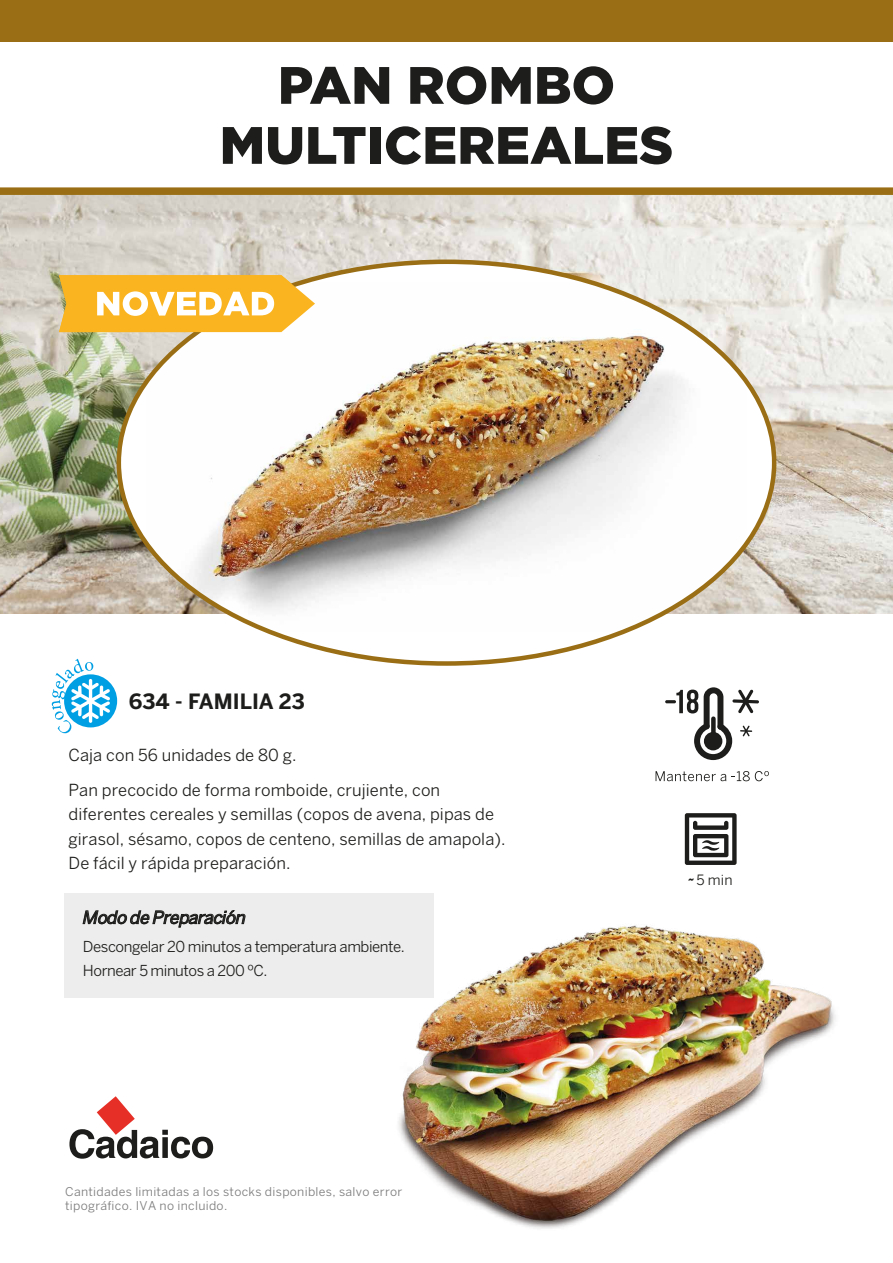
<style>
.page{position:relative;width:893px;height:1263px;background:#fff}
.page>*{position:absolute;margin:0;border:0;box-sizing:border-box;transform-origin:0 0}
.t1{font:900 52.5px/60px "Gotham";color:#1d1d1b;text-align:center}
.t2{font:700 21px "Benton Sans";color:#1d1d1b}
.t3{font:italic 17.4px "Benton Sans";letter-spacing:-.03em;color:#1d1d1b}
.t4{font:16.5px/24.2px "Benton Sans";letter-spacing:.005em;color:#1d1d1b}
.t5{font:15px/24.2px "Benton Sans";letter-spacing:-.03em;color:#1d1d1b}
.t6{font:14.1px "Benton Sans";color:#1d1d1b}
.t7{font:12px/14.4px "Benton Sans";letter-spacing:.025em;color:#7c7b7b}
.s1{font-family:"Benton Sans Cond";font-weight:700;font-style:italic}
</style>
<div class="page">
<img style="left:0;top:195px;width:893px;height:418px">
<div style="left:64px;top:674px;width:53px;height:53px;background:#009fe3;border-radius:27px"></div>
<svg style="left:52px;top:659px;width:58px;height:75px"></svg>
<svg style="left:69px;top:1096px;width:144px;height:63px"></svg>
<div style="left:0;top:187px;width:893px;height:8px;background:#996e14"></div>
<div style="left:0;top:0;width:893px;height:42px;background:#996e14"></div>
<svg style="left:656px;top:771px;width:70px;height:10px"></svg>
<svg style="left:732px;top:771px;width:37px;height:10px"></svg>
<svg style="left:665px;top:687px;width:94px;height:73px"></svg>
<div style="left:704px;top:732px;width:18px;height:18px;background:#1d1d1b;border-radius:50%"></div>
<div style="left:711px;top:719px;width:5px;height:14px;background:#1d1d1b"></div>
<svg style="left:119px;top:262px;width:655px;height:401px"></svg>
<img style="left:147px;top:282px;width:600px;height:349px">
<svg style="left:59px;top:275px;width:256px;height:57px"></svg>
<div style="left:64px;top:893px;width:370px;height:105px;background:#ededed"></div>
<svg style="left:83px;top:911px;width:162px;height:16px"></svg>
<img style="left:398px;top:925px;width:438px;height:304px">
<svg style="left:685px;top:813px;width:52px;height:52px"></svg>
<h1 class="t1" style="left:220px;top:55px;width:455px">PAN ROMBO<br>MULTICEREALES</h1>
<p class="t2" style="left:129px;top:689px;width:177px">634 - FAMILIA 23</p>
<p class="t4" style="left:69px;top:743px;width:230px">Caja con 56 unidades de 80 g.</p>
<p class="t4" style="left:69px;top:778px;width:438px">Pan precocido de forma romboide, crujiente, con diferentes cereales y semillas (copos de avena, pipas de girasol, sésamo, copos de centeno, semillas de amapola).<br>De fácil y rápida preparación.</p>
<p class="t3" style="left:83px;top:907px;width:164px">Modo de Preparación</p>
<p class="t5" style="left:83px;top:934px;width:323px">Descongelar 20 minutos a temperatura ambiente.<br>Hornear 5 minutos a 200 ºC.</p>
<p class="t7" style="left:65px;top:1184px;width:339px">Cantidades limitadas a los stocks disponibles, salvo error tipográfico. IVA no incluido.</p>
<p class="t6" style="left:686px;top:871px;width:48px"><span class="s1">~</span> 5 min</p>
</div>
